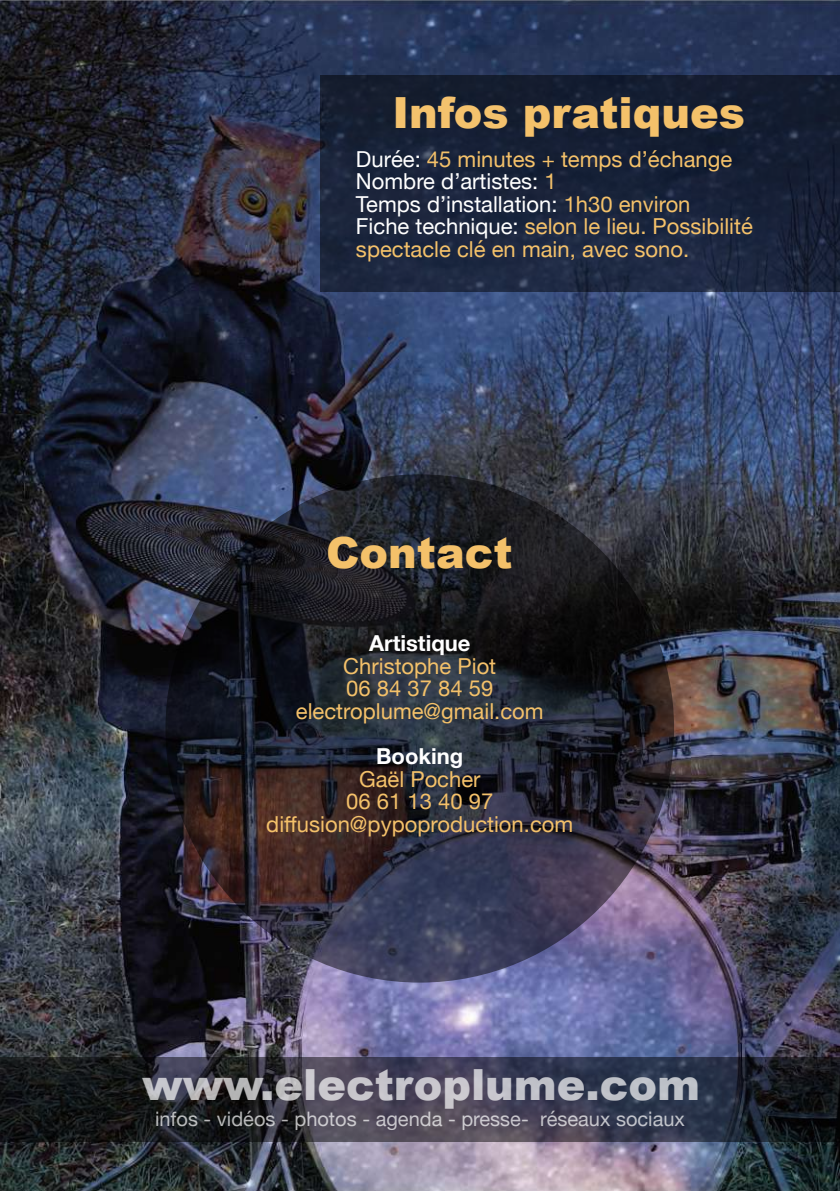
<style>
.page{position:relative;width:840px;height:1191px;background:#fff}
.page>*{position:absolute;margin:0;border:0;box-sizing:border-box;transform-origin:0 0}
.t1{font:900 43px "Arial";color:#f4c16a}
.t2{font:900 43px "Arial";color:rgb(255 255 255/.7)}
.t3{font:22px/22.6px "Helvetica Neue";color:#f4c16a;text-align:center}
.t4{font:700 22px "Helvetica Neue";color:#fff}
.t5{font:20px "Helvetica Neue";color:rgb(255 255 255/.71)}
.s1{color:#f4c26d}
.s2{color:#fff}
</style>
<div class="page">
<img style="left:0;top:0;width:839px;height:1191px">
<div style="left:320px;top:75px;width:519px;height:216px;background:#000;opacity:.49"></div>
<div style="left:165px;top:474px;width:508px;height:508px;background:#000;border-radius:50%;opacity:.49"></div>
<div style="left:0;top:1057px;width:839px;height:84px;background:#000;opacity:.49"></div>
<h1 class="t1" style="left:392px;top:97px;width:354px"><span class="s1">Infos</span> pratiques</h1>
<p class="t3" style="left:356px;top:147px;width:398px;text-align:left"><span class="s2">Durée:</span> 45 minutes + temps d’échange <span class="s2">Nombre d’artistes:</span> 1<br><span class="s2">Temps d’installation:</span> 1h30 environ<br><span class="s2">Fiche technique:</span> selon le lieu. Possibilité spectacle clé en main, avec sono.</p>
<h1 class="t1" style="left:326px;top:537px;width:188px">Contact</h1>
<p class="t4" style="left:369px;top:629px;width:103px">Artistique</p>
<p class="t3" style="left:296px;top:654px;width:249px">Christophe Piot<br>06 84 37 84 59 electroplume@gmail.com</p>
<p class="t4" style="left:376px;top:742px;width:89px">Booking</p>
<p class="t3" style="left:266px;top:767px;width:308px">Gaël Pocher<br>06 61 13 40 97 diffusion@pypoproduction.com</p>
<h1 class="t2" style="left:142px;top:1069px;width:559px">www.electroplume.com</h1>
<p class="t5" style="left:155px;top:1107px;width:531px">infos - vidéos - photos - agenda - presse- réseaux sociaux</p>
</div>
